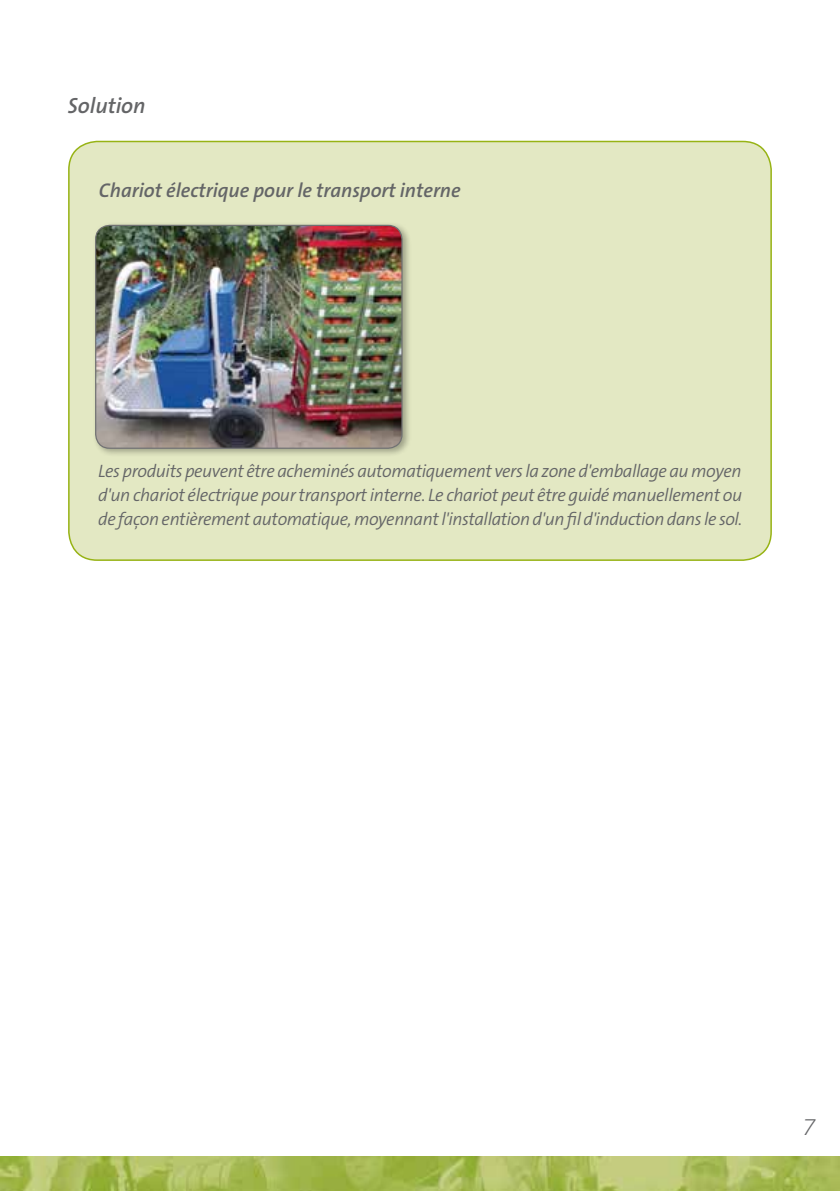
<style>
.page{position:relative;width:840px;height:1191px;background:#fff}
.page>*{position:absolute;margin:0;border:0;box-sizing:border-box;transform-origin:0 0}
.t1{font:italic 200 24px "The Sans B2";color:#646567}
.t2{font:italic 600 22px "The Sans B6";color:#646567}
.t3{font:italic 600 20px "The Sans B6";color:#646567}
.t4{font:italic 300 18px/24px "The Sans B4";letter-spacing:-.025em;color:#646567;text-align:justify}
</style>
<div class="page">
<img style="left:0;top:1157px;width:839px;height:34px">
<div style="left:69px;top:141px;width:701px;height:419px;background:#e3e8c3;border-radius:28px"></div>
<div style="left:68px;top:141px;width:703px;height:420px;border:2px solid #97b314;border-radius:28px"></div>
<div style="left:92px;top:221px;width:319px;height:236px;background:#000;opacity:.3"></div>
<img style="left:96px;top:225px;width:306px;height:223px">
<div style="left:95px;top:225px;width:307px;height:224px;border:1px solid #707172;border-radius:14px"></div>
<p class="t2" style="left:68px;top:94px;width:79px">Solution</p>
<p class="t3" style="left:99px;top:179px;width:363px">Chariot électrique pour le transport interne</p>
<p class="t4" style="left:98px;top:460px;width:645px">Les produits peuvent être acheminés automatiquement vers la zone d'emballage au moyen d'un chariot électrique pour transport interne. Le chariot peut être guidé manuellement ou de façon entièrement automatique, moyennant l'installation d'un fil d'induction dans le sol.</p>
<h1 class="t1" style="left:801px;top:1114px;width:15px">7</h1>
</div>
